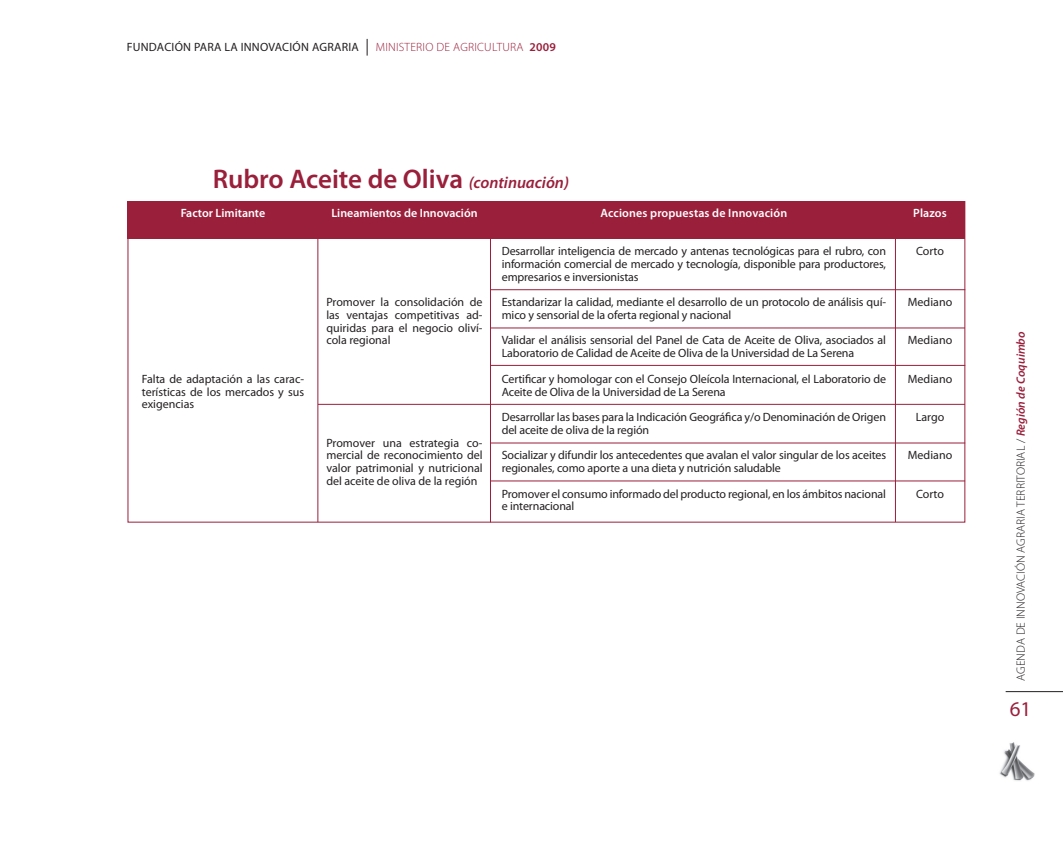
<style>
.page{position:relative;width:1063px;height:851px;background:#fff}
.page>*{position:absolute;margin:0;border:0;box-sizing:border-box;transform-origin:0 0}
.t1{font:600 27px "Myriad Pro";color:#9a1f3b}
.t2{font:21px "Myriad Pro";color:#9a1f3b}
.t3{font:12px/12.8px "Myriad Pro";letter-spacing:-.01em;color:#231f20}
.t4{font:600 12px "Myriad Pro";color:#fff}
.t5{font:300 12px "Myriad Pro";letter-spacing:.005em;color:#231f20}
.t6{font:12px "Myriad Pro";letter-spacing:.02em;color:#231f20}
.t7{font:300 12px "Myriad Pro";letter-spacing:.02em;color:#9a1f3b}
.s1{font-weight:600}
.s2{font-style:italic;font-size:16.5px}
.s3{font-weight:600;font-style:italic;color:#9a1f3b}
</style>
<div class="page">
<svg style="left:367px;top:39px;width:1px;height:17px"></svg>
<hr style="left:1006px;top:691px;width:57px;height:1px;background:#231f20">
<img style="left:999px;top:742px;width:36px;height:39px">
<div style="left:128px;top:201px;width:837px;height:37px;background:#9a1f3b"></div>
<hr style="left:317px;top:238px;width:1px;height:284px;background:#9a1f3b">
<hr style="left:490px;top:238px;width:1px;height:284px;background:#9a1f3b">
<hr style="left:895px;top:238px;width:1px;height:284px;background:#9a1f3b">
<hr style="left:491px;top:289px;width:474px;height:1px;background:#9a1f3b">
<hr style="left:318px;top:404px;width:647px;height:1px;background:#9a1f3b">
<hr style="left:491px;top:365px;width:474px;height:1px;background:#9a1f3b">
<hr style="left:491px;top:327px;width:474px;height:1px;background:#9a1f3b">
<hr style="left:490px;top:480px;width:475px;height:1px;background:#9a1f3b">
<hr style="left:490px;top:442px;width:475px;height:1px;background:#9a1f3b">
<p class="t6" style="left:127px;top:39px;width:234px">FUNDACIÓN PARA LA INNOVACIÓN AGRARIA</p>
<p class="t7" style="left:376px;top:39px;width:182px">MINISTERIO DE AGRICULTURA <span class="s1">2009</span></p>
<h1 class="t1" style="left:213px;top:162px;width:358px">Rubro Aceite de Oliva <span class="s2">(continuación)</span></h1>
<p class="t4" style="left:181px;top:205px;width:86px">Factor Limitante</p>
<p class="t4" style="left:331px;top:205px;width:148px">Lineamientos de Innovación</p>
<p class="t4" style="left:601px;top:205px;width:188px">Acciones propuestas de Innovación</p>
<p class="t3" style="left:502px;top:244px;width:386px;text-align:justify">Desarrollar inteligencia de mercado y antenas tecnológicas para el rubro, con información comercial de mercado y tecnología, disponible para productores, empresarios e inversionistas</p>
<p class="t3" style="left:502px;top:295px;width:386px">Estandarizar la calidad, mediante el desarrollo de un protocolo de análisis quí&shy;mico y sensorial de la oferta regional y nacional</p>
<p class="t3" style="left:502px;top:334px;width:386px">Validar el análisis sensorial del Panel de Cata de Aceite de Oliva, asociados al<br>Laboratorio de Calidad de Aceite de Oliva de la Universidad de La Serena</p>
<p class="t3" style="left:502px;top:372px;width:386px">Certificar y homologar con el Consejo Oleícola Internacional, el Laboratorio de<br>Aceite de Oliva de la Universidad de La Serena</p>
<p class="t3" style="left:502px;top:410px;width:386px">Desarrollar las bases para la Indicación Geográfica y/o Denominación de Origen del aceite de oliva de la región</p>
<p class="t3" style="left:502px;top:448px;width:386px">Socializar y difundir los antecedentes que avalan el valor singular de los aceites regionales, como aporte a una dieta y nutrición saludable</p>
<p class="t3" style="left:502px;top:487px;width:386px">Promover el consumo informado del producto regional, en los ámbitos nacional e internacional</p>
<p class="t3" style="left:326px;top:295px;width:158px;text-align:justify">Promover la consolidación de las ventajas competitivas ad&shy;quiridas para el negocio oliví&shy;cola regional</p>
<p class="t3" style="left:142px;top:372px;width:164px;text-align:justify">Falta de adaptación a las carac&shy;terísticas de los mercados y sus exigencias</p>
<p class="t3" style="left:326px;top:436px;width:158px;text-align:justify">Promover una estrategia co&shy;mercial de reconocimiento del valor patrimonial y nutricional del aceite de oliva de la región</p>
<p class="t4" style="left:913px;top:205px;width:35px">Plazos</p>
<p class="t3" style="left:916px;top:244px;width:30px">Corto</p>
<p class="t3" style="left:908px;top:295px;width:46px">Mediano</p>
<p class="t3" style="left:908px;top:334px;width:46px">Mediano</p>
<p class="t3" style="left:908px;top:372px;width:46px">Mediano</p>
<p class="t3" style="left:916px;top:410px;width:30px">Largo</p>
<p class="t3" style="left:908px;top:448px;width:46px">Mediano</p>
<p class="t3" style="left:916px;top:487px;width:30px">Corto</p>
<p class="t5" style="left:1014px;top:680px;width:351px;rotate:-90deg">AGENDA DE INNOVACIÓN AGRARIA TERRITORIAL / <span class="s3">Región de Coquimbo</span></p>
<h2 class="t2" style="left:1010px;top:696px;width:17px">61</h2>
</div>
